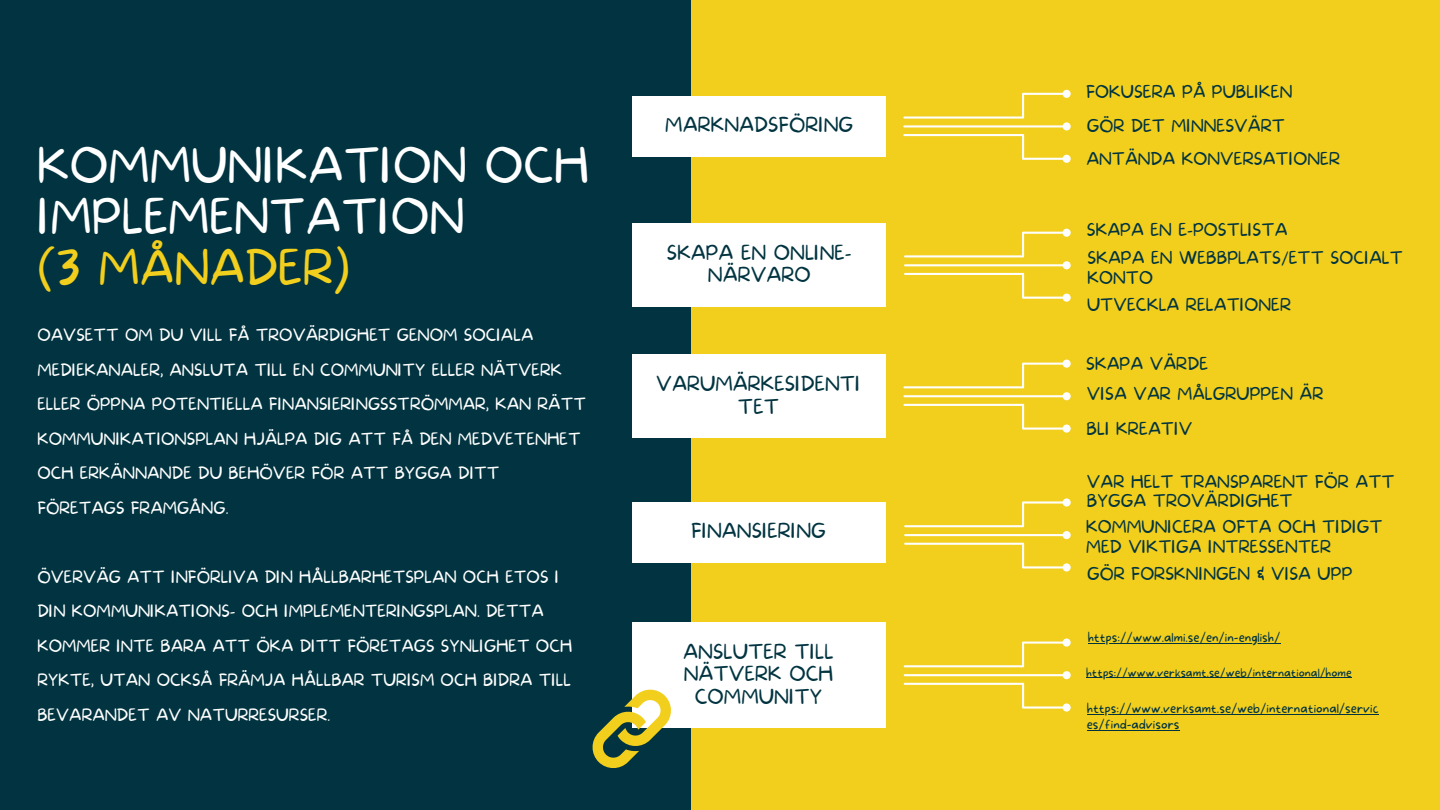
<style>
.page{position:relative;width:1440px;height:810px;background:#f2cf1d}
.page>*{position:absolute;margin:0;border:0;box-sizing:border-box;transform-origin:0 0}
.t1{font:100 45.8px/51px "More Sugar";color:#fff}
.t2{font:100 45.8px "More Sugar";color:#f2cf1d}
.t3{font:100 19.3px/22.5px "More Sugar";color:#013440;text-align:center}
.t4{font:100 16.6px "More Sugar";color:#013440}
.t5{font:100 16.5px/19.5px "More Sugar";color:#013440}
.t6{font:100 15.9px/34.5px "More Sugar";color:#fff}
.t7{font:100 13.5px/15.8px "More Sugar";color:#013440}
.t8{font:100 12.5px "More Sugar";color:#013440}
</style>
<div class="page">
<svg style="left:903px;top:90px;width:168px;height:73px"></svg>
<svg style="left:904px;top:229px;width:167px;height:73px"></svg>
<svg style="left:903px;top:360px;width:168px;height:73px"></svg>
<svg style="left:904px;top:498px;width:167px;height:74px"></svg>
<svg style="left:904px;top:639px;width:167px;height:73px"></svg>
<div style="left:0;top:0;width:691px;height:810px;background:#013440"></div>
<div style="left:633px;top:96px;width:253px;height:61px;background:#fff"></div>
<div style="left:633px;top:224px;width:253px;height:83px;background:#fff"></div>
<div style="left:632px;top:355px;width:253px;height:83px;background:#fff"></div>
<div style="left:632px;top:502px;width:253px;height:61px;background:#fff"></div>
<div style="left:632px;top:622px;width:253px;height:106px;background:#fff"></div>
<hr style="left:1086px;top:678px;width:266px;height:1px;background:#013440">
<hr style="left:1087px;top:714px;width:291px;height:1px;background:#013440">
<hr style="left:1087px;top:730px;width:93px;height:1px;background:#013440">
<hr style="left:1088px;top:643px;width:193px;height:1px;background:#013440">
<svg style="left:592px;top:689px;width:79px;height:79px"></svg>
<p class="t1" style="left:37px;top:142px;width:553px">KOMMUNIKATION OCH<br>IMPLEMENTATION</p>
<p class="t2" style="left:37px;top:241px;width:314px">(3 MÅNADER)</p>
<p class="t6" style="left:37px;top:319px;width:550px">OAVSETT OM DU VILL FÅ TROVÄRDIGHET GENOM SOCIALA MEDIEKANALER, ANSLUTA TILL EN COMMUNITY ELLER NÄTVERK ELLER ÖPPNA POTENTIELLA FINANSIERINGSSTRÖMMAR, KAN RÄTT KOMMUNIKATIONSPLAN HJÄLPA DIG ATT FÅ DEN MEDVETENHET OCH ERKÄNNANDE DU BEHÖVER FÖR ATT BYGGA DITT FÖRETAGS FRAMGÅNG.</p>
<p class="t3" style="left:665px;top:115px;width:190px">MARKNADSFÖRING</p>
<p class="t3" style="left:667px;top:242px;width:186px">SKAPA EN ONLINE-<br>NÄRVARO</p>
<p class="t3" style="left:656px;top:374px;width:206px">VARUMÄRKESIDENTI<br>TET</p>
<p class="t3" style="left:691px;top:521px;width:136px">FINANSIERING</p>
<p class="t5" style="left:1086px;top:83px;width:208px">FOKUSERA PÅ PUBLIKEN</p>
<p class="t5" style="left:1087px;top:117px;width:200px">GÖR DET MINNESVÄRT</p>
<p class="t5" style="left:1086px;top:150px;width:255px">ANTÄNDA KONVERSATIONER</p>
<p class="t5" style="left:1087px;top:221px;width:202px">SKAPA EN E-POSTLISTA</p>
<p class="t5" style="left:1088px;top:249px;width:317px">SKAPA EN WEBBPLATS/ETT SOCIALT<br>KONTO</p>
<p class="t5" style="left:1087px;top:296px;width:206px">UTVECKLA RELATIONER</p>
<p class="t5" style="left:1086px;top:355px;width:124px">SKAPA VÄRDE</p>
<p class="t5" style="left:1087px;top:385px;width:238px">VISA VAR MÅLGRUPPEN ÄR</p>
<p class="t4" style="left:1086px;top:419px;width:108px">BLI KREATIV</p>
<p class="t5" style="left:1087px;top:473px;width:309px">VAR HELT TRANSPARENT FÖR ATT<br>BYGGA TROVÄRDIGHET</p>
<p class="t5" style="left:1086px;top:518px;width:298px">KOMMUNICERA OFTA OCH TIDIGT<br>MED VIKTIGA INTRESSENTER</p>
<p class="t6" style="left:37px;top:560px;width:536px">ÖVERVÄG ATT INFÖRLIVA DIN HÅLLBARHETSPLAN OCH ETOS I DIN KOMMUNIKATIONS- OCH IMPLEMENTERINGSPLAN. DETTA KOMMER INTE BARA ATT ÖKA DITT FÖRETAGS SYNLIGHET OCH RYKTE, UTAN OCKSÅ FRÄMJA HÅLLBAR TURISM OCH BIDRA TILL BEVARANDET AV NATURRESURSER.</p>
<p class="t5" style="left:1087px;top:565px;width:267px">GÖR FORSKNINGEN &amp; VISA UPP</p>
<p class="t7" style="left:1088px;top:630px;width:194px">https://www.almi.se/en/in-english/</p>
<p class="t3" style="left:683px;top:641px;width:152px">ANSLUTER TILL<br>NÄTVERK OCH<br>COMMUNITY</p>
<p class="t8" style="left:1086px;top:665px;width:267px">https://www.verksamt.se/web/international/home</p>
<p class="t7" style="left:1087px;top:701px;width:293px">https://www.verksamt.se/web/international/servic es/find-advisors</p>
</div>
